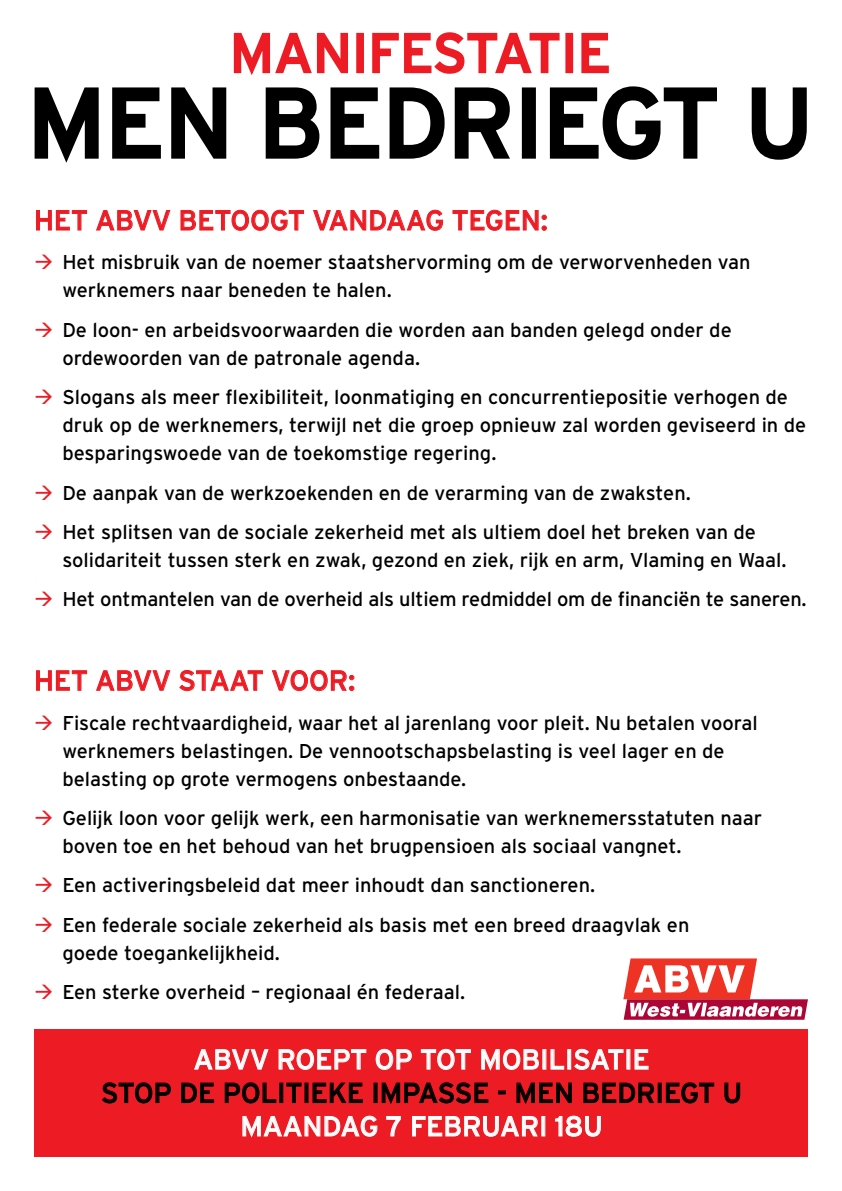
<style>
.page{position:relative;width:842px;height:1191px;background:#fff}
.page>*{position:absolute;margin:0;border:0;box-sizing:border-box;transform-origin:0 0}
.t1{font:96px "Interstate";color:#000}
.t2{font:54.6px "Interstate";color:#ed1c24}
.t3{font:27.8px "Interstate";letter-spacing:-.01em;color:#ed1c24}
.t4{font:27.8px "Interstate";color:#fff}
.t5{font:27.8px "Interstate";color:#000}
.t6{font:20px/28px "Interstate";color:#000}
.s1{color:#ed1c24}
</style>
<div class="page">
<div style="left:34px;top:1029px;width:774px;height:128px;background:#ed1c24"></div>
<svg style="left:233px;top:32px;width:115px;height:43px"></svg>
<div style="left:356px;top:33px;width:8px;height:40px;border:2px solid #ed1c24"></div>
<svg style="left:372px;top:32px;width:188px;height:42px"></svg>
<div style="left:565px;top:33px;width:8px;height:40px;border:2px solid #ed1c24"></div>
<svg style="left:581px;top:32px;width:28px;height:42px"></svg>
<svg style="left:34px;top:87px;width:65px;height:76px"></svg>
<svg style="left:112px;top:87px;width:49px;height:72px"></svg>
<svg style="left:171px;top:87px;width:56px;height:72px"></svg>
<svg style="left:265px;top:87px;width:55px;height:72px"></svg>
<svg style="left:330px;top:87px;width:50px;height:72px"></svg>
<svg style="left:389px;top:87px;width:56px;height:72px"></svg>
<svg style="left:454px;top:87px;width:56px;height:72px"></svg>
<div style="left:522px;top:87px;width:14px;height:72px;border:4px solid #000"></div>
<svg style="left:549px;top:86px;width:168px;height:74px"></svg>
<svg style="left:751px;top:87px;width:56px;height:73px"></svg>
<svg style="left:36px;top:210px;width:52px;height:21px"></svg>
<svg style="left:96px;top:210px;width:75px;height:21px"></svg>
<svg style="left:180px;top:209px;width:125px;height:22px"></svg>
<svg style="left:313px;top:209px;width:131px;height:22px"></svg>
<svg style="left:452px;top:209px;width:95px;height:22px"></svg>
<svg style="left:36px;top:670px;width:52px;height:21px"></svg>
<svg style="left:96px;top:670px;width:75px;height:21px"></svg>
<svg style="left:179px;top:670px;width:84px;height:21px"></svg>
<svg style="left:272px;top:670px;width:82px;height:21px"></svg>
<svg style="left:194px;top:1049px;width:75px;height:21px"></svg>
<svg style="left:278px;top:1048px;width:89px;height:22px"></svg>
<svg style="left:375px;top:1048px;width:37px;height:22px"></svg>
<svg style="left:420px;top:1048px;width:51px;height:22px"></svg>
<svg style="left:481px;top:1048px;width:58px;height:23px"></svg>
<svg style="left:550px;top:1049px;width:15px;height:21px"></svg>
<div style="left:567px;top:1049px;width:4px;height:20px;border:1px solid #fff"></div>
<svg style="left:574px;top:1048px;width:50px;height:22px"></svg>
<svg style="left:634px;top:1049px;width:15px;height:21px"></svg>
<svg style="left:102px;top:1082px;width:69px;height:21px"></svg>
<svg style="left:181px;top:1082px;width:34px;height:21px"></svg>
<svg style="left:224px;top:1082px;width:53px;height:21px"></svg>
<svg style="left:286px;top:1082px;width:16px;height:21px"></svg>
<svg style="left:312px;top:1082px;width:51px;height:22px"></svg>
<svg style="left:381px;top:1082px;width:108px;height:22px"></svg>
<svg style="left:498px;top:1090px;width:8px;height:4px"></svg>
<svg style="left:516px;top:1082px;width:56px;height:22px"></svg>
<svg style="left:583px;top:1082px;width:72px;height:21px"></svg>
<div style="left:658px;top:1082px;width:4px;height:21px;border:1px solid #000"></div>
<svg style="left:665px;top:1082px;width:50px;height:21px"></svg>
<svg style="left:724px;top:1082px;width:17px;height:21px"></svg>
<svg style="left:242px;top:1115px;width:136px;height:23px"></svg>
<svg style="left:386px;top:1116px;width:15px;height:21px"></svg>
<svg style="left:412px;top:1116px;width:126px;height:21px"></svg>
<svg style="left:555px;top:1115px;width:46px;height:22px"></svg>
<svg style="left:623px;top:958px;width:185px;height:61px"></svg>
<h2 class="t2" style="left:230px;top:22px;width:383px">MANIFESTATIE</h2>
<h1 class="t1" style="left:28px;top:69px;width:787px">MEN BEDRIEGT U</h1>
<h3 class="t3" style="left:34px;top:205px;width:164px">Het ABVV betoogt</h3>
<h3 class="t3" style="left:312px;top:205px;width:20px">vandaag</h3>
<h3 class="t3" style="left:452px;top:205px;width:19px">tegen</h3>
<h3 class="t3" style="left:541px;top:205px;width:9px">:</h3>
<p class="t6" style="left:62px;top:248px;width:690px;text-indent:-28px"><span class="s1">→</span> Het misbruik van de noemer staatshervorming om de verworvenheden van werknemers naar beneden te halen.</p>
<p class="t6" style="left:62px;top:315px;width:671px;text-indent:-28px"><span class="s1">→</span> De loon- en arbeidsvoorwaarden die worden aan banden gelegd onder de ordewoorden van de patronale agenda.</p>
<p class="t6" style="left:62px;top:383px;width:745px;text-indent:-28px"><span class="s1">→</span> Slogans als meer flexibiliteit, loonmatiging en concurrentiepositie verhogen de druk op de werknemers, terwijl net die groep opnieuw zal worden geviseerd in de besparingswoede van de toekomstige regering.</p>
<p class="t6" style="left:34px;top:478px;width:658px"><span class="s1">→</span> De aanpak van de werkzoekenden en de verarming van de zwaksten.</p>
<p class="t6" style="left:62px;top:517px;width:726px;text-indent:-28px"><span class="s1">→</span> Het splitsen van de sociale zekerheid met als ultiem doel het breken van de solidariteit tussen sterk en zwak, gezond en ziek, rijk en arm, Vlaming en Waal.</p>
<p class="t6" style="left:34px;top:585px;width:774px"><span class="s1">→</span> Het ontmantelen van de overheid als ultiem redmiddel om de financiën te saneren.</p>
<h3 class="t3" style="left:34px;top:665px;width:18px">het</h3>
<h3 class="t3" style="left:95px;top:665px;width:101px">ABVV staat</h3>
<h3 class="t3" style="left:271px;top:665px;width:20px">voor</h3>
<h3 class="t3" style="left:348px;top:665px;width:9px">:</h3>
<p class="t6" style="left:62px;top:708px;width:697px;text-indent:-28px"><span class="s1">→</span> Fiscale rechtvaardigheid, waar het al jarenlang voor pleit. Nu betalen vooral werknemers belastingen. De vennootschapsbelasting is veel lager en de belasting op grote vermogens onbestaande.</p>
<p class="t6" style="left:62px;top:804px;width:701px;text-indent:-28px"><span class="s1">→</span> Gelijk loon voor gelijk werk, een harmonisatie van werknemersstatuten naar boven toe en het behoud van het brugpensioen als sociaal vangnet.</p>
<p class="t6" style="left:34px;top:871px;width:563px"><span class="s1">→</span> Een activeringsbeleid dat meer inhoudt dan sanctioneren.</p>
<p class="t6" style="left:62px;top:910px;width:629px;text-indent:-28px"><span class="s1">→</span> Een federale sociale zekerheid als basis met een breed draagvlak en goede toegankelijkheid.</p>
<p class="t6" style="left:34px;top:978px;width:433px"><span class="s1">→</span> Een sterke overheid – regionaal én federaal.</p>
<h3 class="t4" style="left:193px;top:1043px;width:102px">ABVV roe</h3>
<h3 class="t4" style="left:332px;top:1043px;width:106px">pt op tot</h3>
<h3 class="t4" style="left:479px;top:1043px;width:18px">mobi</h3>
<h3 class="t4" style="left:548px;top:1043px;width:31px">lisatie</h3>
<h3 class="t5" style="left:101px;top:1077px;width:189px">Stop de politie</h3>
<h3 class="t5" style="left:328px;top:1077px;width:109px">ke impasse</h3>
<h3 class="t5" style="left:497px;top:1077px;width:102px">- Men bedriegt</h3>
<h3 class="t5" style="left:722px;top:1077px;width:16px">u</h3>
<h3 class="t4" style="left:240px;top:1110px;width:43px">Maandag</h3>
<h3 class="t4" style="left:386px;top:1110px;width:42px">7 februari</h3>
<h3 class="t4" style="left:555px;top:1110px;width:44px">18u</h3>
</div>
